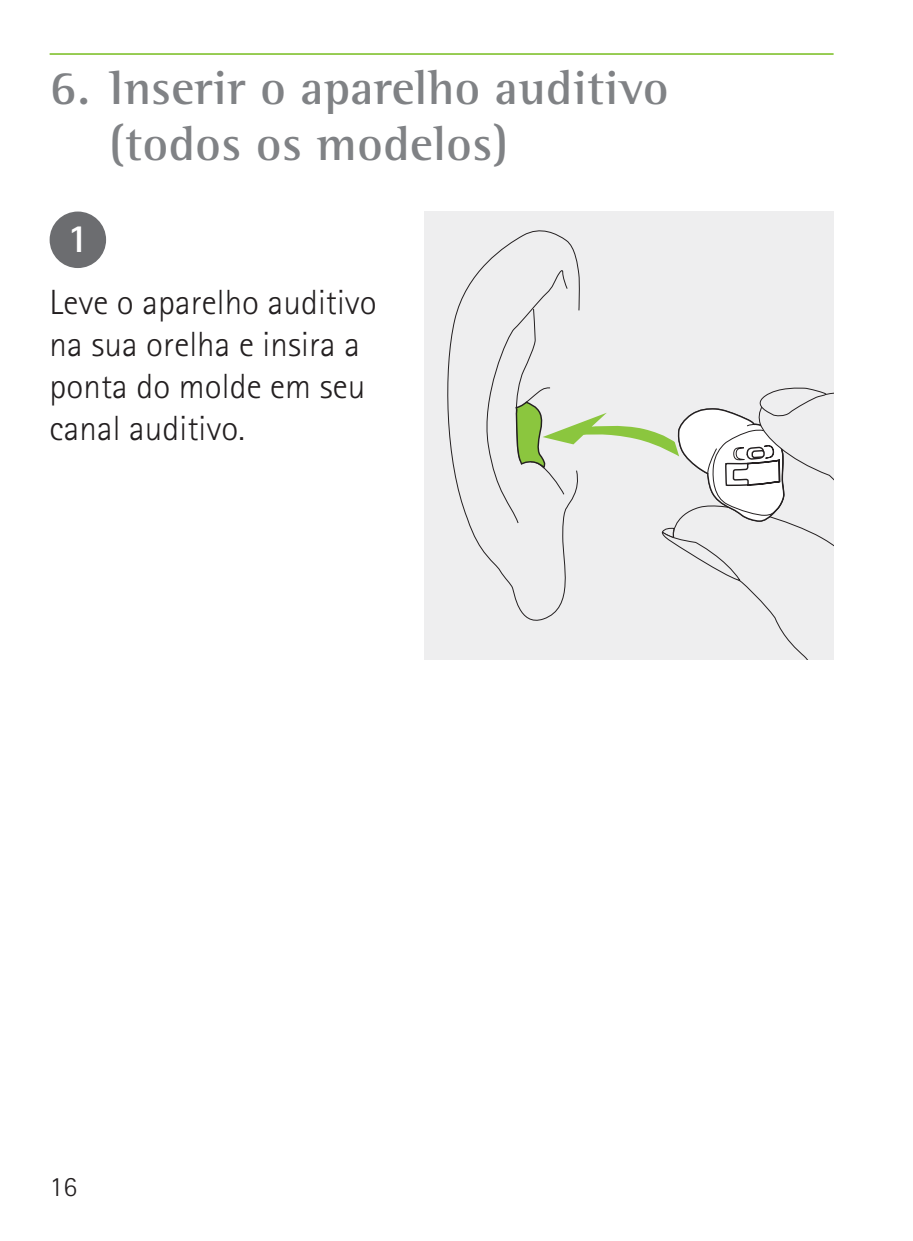
<style>
.page{position:relative;width:913px;height:1241px;background:#fff}
.page>*{position:absolute;margin:0;border:0;box-sizing:border-box;transform-origin:0 0}
.t1{font:700 49px/56px "Rotis Semi Serif Pro";letter-spacing:.01em;color:#808285}
.t2{font:700 40.25px "Rotis Sans Serif Pro";color:#fff}
.t3{font:300 35px/42px "Rotis Sans Serif Pro";letter-spacing:.005em;color:#231f20}
.t4{font:300 28px "Rotis Sans Serif Pro";color:#231f20}
</style>
<div class="page">
<hr style="left:50px;top:53px;width:783px;height:2px;background:#8bc63e">
<div style="left:50px;top:211px;width:56px;height:57px;background:#6c6d70;border-radius:50%"></div>
<div style="left:424px;top:211px;width:409px;height:448px;background:#eeeeef"></div>
<svg style="left:447px;top:230px;width:132px;height:317px"></svg>
<svg style="left:480px;top:268px;width:353px;height:391px"></svg>
<h1 class="t1" style="left:109px;top:59px;width:561px;text-indent:-60px">6. Inserir o aparelho auditivo (todos os modelos)</h1>
<p class="t2" style="left:67px;top:213px;width:23px">1</p>
<p class="t3" style="left:50px;top:281px;width:329px">Leve o aparelho auditivo na sua orelha e insira a ponta do molde em seu canal auditivo.</p>
<p class="t4" style="left:50px;top:1170px;width:29px">16</p>
</div>
